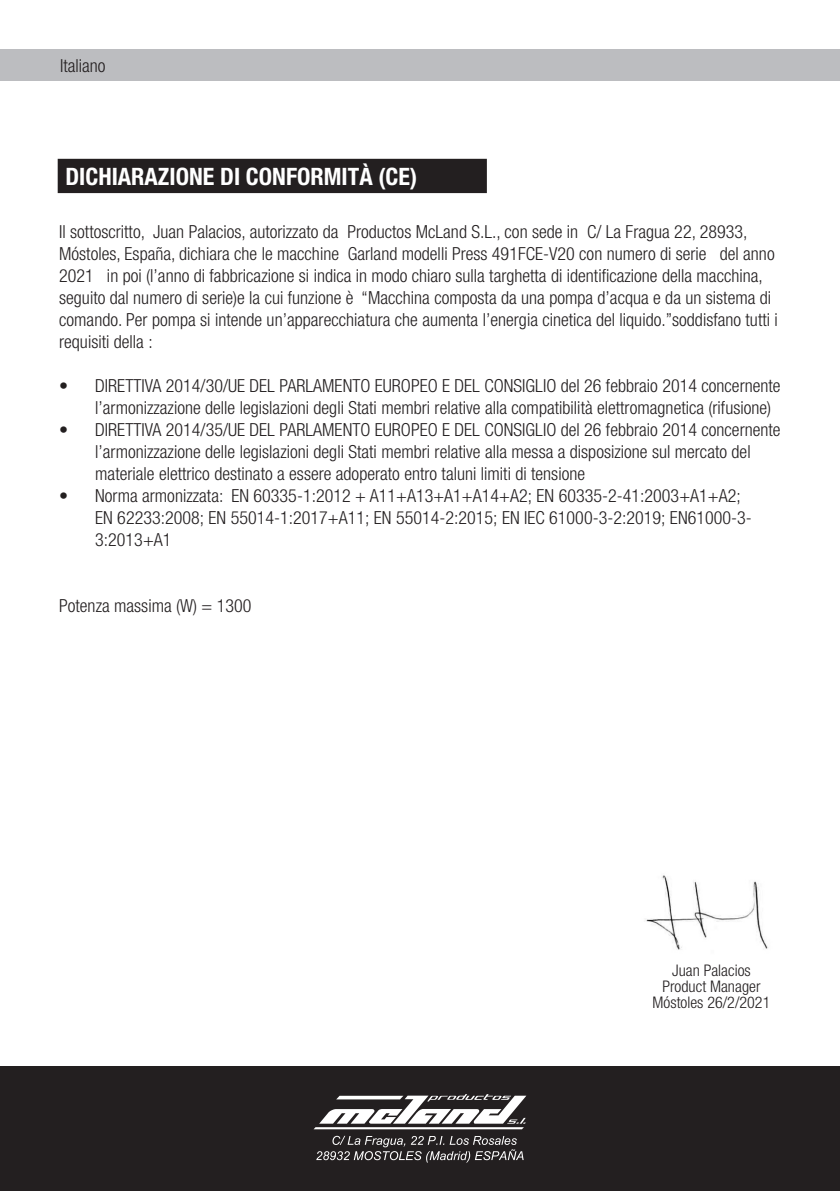
<style>
.page{position:relative;width:840px;height:1191px;background:#fff}
.page>*{position:absolute;margin:0;border:0;box-sizing:border-box;transform-origin:0 0}
.t1{font:700 condensed 24px "Helvetica Neue";color:#fff}
.t2{font:300 condensed 18px/22px "Helvetica Neue";color:#231f20}
.t3{font:300 condensed 16px/16px "Helvetica Neue";color:#231f20;text-align:center}
</style>
<div class="page">
<div style="left:0;top:50px;width:839px;height:31px;background:#bcbdc0"></div>
<div style="left:59px;top:160px;width:426px;height:32px;background:#231f20"></div>
<div style="left:58px;top:159px;width:428px;height:34px;border:2px solid #231f20"></div>
<img style="left:645px;top:875px;width:124px;height:75px">
<div style="left:0;top:1066px;width:839px;height:124px;background:#231f20"></div>
<svg style="left:314px;top:1094px;width:212px;height:35px"></svg>
<svg style="left:316px;top:1135px;width:207px;height:27px"></svg>
<p class="t2" style="left:60px;top:55px;width:47px">Italiano</p>
<h1 class="t1" style="left:65px;top:162px;width:353px">DICHIARAZIONE DI CONFORMITÀ (CE)</h1>
<p class="t2" style="left:59px;top:220px;width:719px">Il sottoscritto, Juan Palacios, autorizzato da Productos McLand S.L., con sede in C/ La Fragua 22, 28933, Móstoles, España, dichiara che le macchine Garland modelli Press 491FCE-V20 con numero di serie del anno 2021 in poi (l’anno di fabbricazione si indica in modo chiaro sulla targhetta di identificazione della macchina, seguito dal numero di serie)e la cui funzione è “Macchina composta da una pompa d’acqua e da un sistema di comando. Per pompa si intende un’apparecchiatura che aumenta l’energia cinetica del liquido.”soddisfano tutti i requisiti della :</p>
<p class="t2" style="left:95px;top:374px;width:686px;text-indent:-36px">• DIRETTIVA 2014/30/UE DEL PARLAMENTO EUROPEO E DEL CONSIGLIO del 26 febbraio 2014 concernente l’armonizzazione delle legislazioni degli Stati membri relative alla compatibilità elettromagnetica (rifusione)</p>
<p class="t2" style="left:95px;top:418px;width:686px;text-indent:-36px">• DIRETTIVA 2014/35/UE DEL PARLAMENTO EUROPEO E DEL CONSIGLIO del 26 febbraio 2014 concernente l’armonizzazione delle legislazioni degli Stati membri relative alla messa a disposizione sul mercato del materiale elettrico destinato a essere adoperato entro taluni limiti di tensione</p>
<p class="t2" style="left:95px;top:484px;width:657px;text-indent:-36px">• Norma armonizzata: EN 60335-1:2012 + A11+A13+A1+A14+A2; EN 60335-2-41:2003+A1+A2;<br>EN 62233:2008; EN 55014-1:2017+A11; EN 55014-2:2015; EN IEC 61000-3-2:2019; EN61000-3-<br>3:2013+A1</p>
<p class="t2" style="left:59px;top:594px;width:194px">Potenza massima (W) = 1300</p>
<p class="t3" style="left:652px;top:962px;width:119px">Juan Palacios<br>Product Manager<br>Móstoles 26/2/2021</p>
</div>
